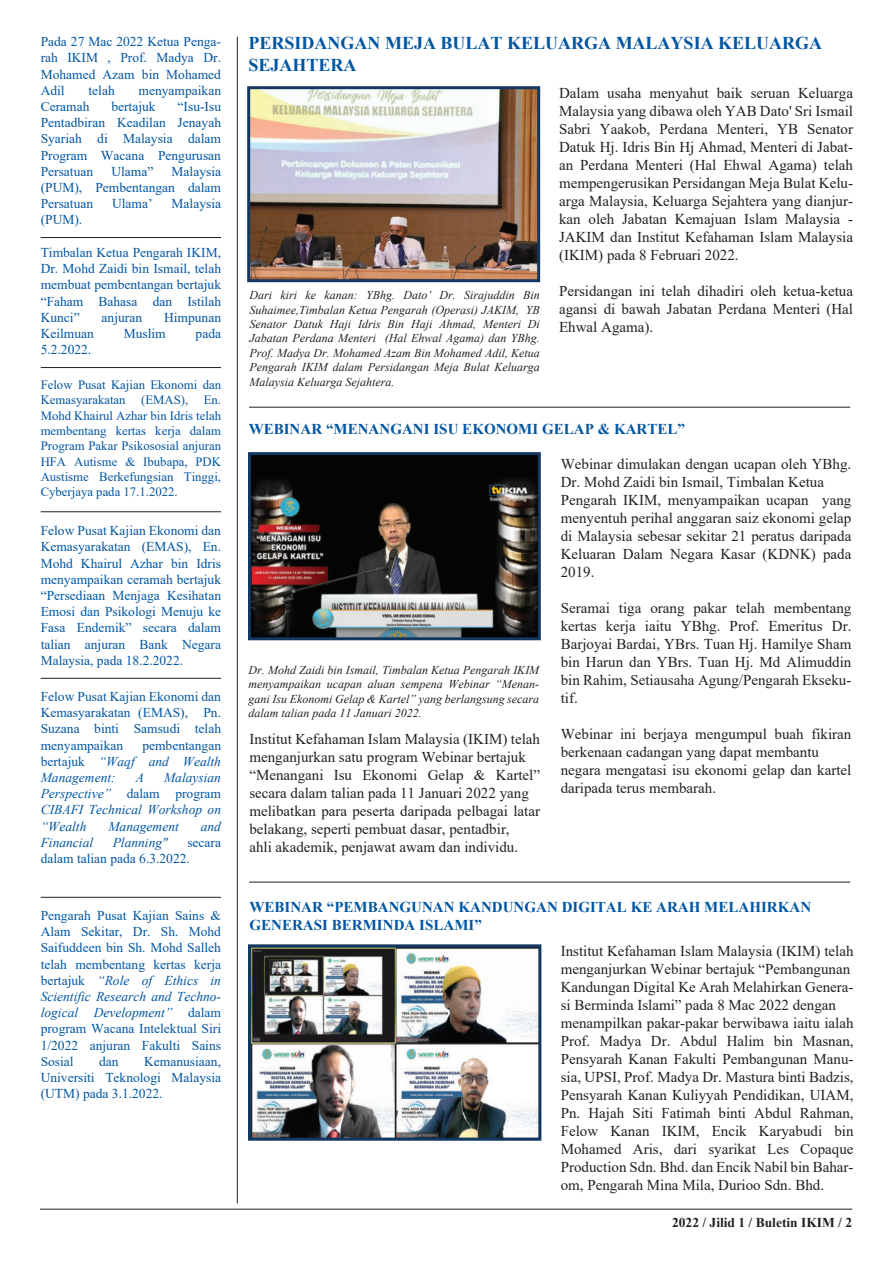
<style>
.page{position:relative;width:893px;height:1263px;background:#fff}
.page>*{position:absolute;margin:0;border:0;box-sizing:border-box;transform-origin:0 0}
.t1{font:700 18px/21.6px "Times New Roman";color:#0155a2}
.t2{font:15px/18px "Times New Roman";color:#231f20}
.t3{font:700 15px/18px "Times New Roman";color:#0155a2}
.t4{font:13.5px/16.2px "Times New Roman";color:#0155a2;text-align:justify}
.t5{font:italic 13.5px/16.2px "Times New Roman";color:#0155a2;text-align:justify}
.t6{font:700 13.5px "Times New Roman";color:#231f20}
.t7{font:12.75px/15.3px "Times New Roman";color:#0155a2;text-align:justify}
.t8{font:italic 12px/14.4px "Times New Roman";color:#231f20;text-align:justify}
.s1{font-style:normal}
.s2{font-style:italic}
</style>
<div class="page">
<hr style="left:41px;top:237px;width:180px;height:1px;background:#231f20">
<hr style="left:41px;top:367px;width:180px;height:1px;background:#231f20">
<hr style="left:237px;top:37px;width:1px;height:1166px;background:#231f20">
<hr style="left:40px;top:1209px;width:812px;height:1px;background:#231f20">
<hr style="left:249px;top:407px;width:601px;height:1px;background:#231f20">
<hr style="left:41px;top:511px;width:180px;height:1px;background:#231f20">
<hr style="left:249px;top:882px;width:601px;height:1px;background:#231f20">
<hr style="left:41px;top:678px;width:180px;height:1px;background:#231f20">
<hr style="left:41px;top:897px;width:180px;height:1px;background:#231f20">
<img style="left:252px;top:456px;width:285px;height:180px">
<div style="left:248px;top:452px;width:293px;height:188px;border:3px solid #123862"></div>
<img style="left:251px;top:90px;width:285px;height:188px">
<div style="left:247px;top:86px;width:293px;height:196px;border:3px solid #123862"></div>
<img style="left:252px;top:948px;width:285px;height:189px">
<div style="left:248px;top:944px;width:293px;height:197px;border:3px solid #123862"></div>
<p class="t4" style="left:41px;top:35px;width:182px">Pada 27 Mac 2022 Ketua Penga&shy;rah IKIM , Prof. Madya Dr.<br>Mohamed Azam bin Mohamed Adil</p>
<p class="t4" style="left:89px;top:83px;width:28px">telah</p>
<p class="t4" style="left:139px;top:83px;width:84px">menyampaikan</p>
<p class="t4" style="left:41px;top:100px;width:50px">Ceramah</p>
<p class="t4" style="left:111px;top:100px;width:46px">bertajuk</p>
<p class="t4" style="left:41px;top:100px;width:182px;text-indent:137px">“Isu-Isu Pentadbiran Keadilan Jenayah Syariah di Malaysia dalam Program Wacana Pengurusan Persatuan</p>
<p class="t4" style="left:41px;top:164px;width:182px;text-indent:131px">Malaysia (PUM), Pembentangan dalam Persatuan</p>
<p class="t4" style="left:111px;top:164px;width:43px">Ulama”</p>
<p class="t4" style="left:112px;top:197px;width:42px">Ulama’</p>
<p class="t4" style="left:172px;top:197px;width:51px">Malaysia</p>
<p class="t4" style="left:41px;top:213px;width:43px">(PUM).</p>
<p class="t4" style="left:41px;top:246px;width:182px">Timbalan Ketua Pengarah IKIM, Dr. Mohd Zaidi bin Ismail, telah membuat pembentangan bertajuk “Faham Bahasa dan Istilah Kunci”</p>
<p class="t4" style="left:102px;top:310px;width:42px">anjuran</p>
<p class="t4" style="left:164px;top:310px;width:58px">Himpunan</p>
<p class="t4" style="left:41px;top:327px;width:55px">Keilmuan</p>
<p class="t4" style="left:124px;top:327px;width:44px">Muslim</p>
<p class="t4" style="left:196px;top:327px;width:27px">pada</p>
<p class="t4" style="left:41px;top:343px;width:52px">5.2.2022.</p>
<p class="t7" style="left:41px;top:378px;width:182px">Felow Pusat Kajian Ekonomi dan Kemasyarakatan (EMAS), En.<br>Mohd Khairul Azhar bin Idris telah membentang kertas kerja dalam Program Pakar Psikososial anjuran HFA Autisme &amp; Ibubapa, PDK Austisme Berkefungsian Tinggi, Cyberjaya pada 17.1.2022.</p>
<p class="t4" style="left:41px;top:524px;width:182px">Felow Pusat Kajian Ekonomi dan Kemasyarakatan (EMAS), En.<br>Mohd Khairul Azhar bin Idris menyampaikan ceramah bertajuk “Persediaan Menjaga Kesihatan Emosi dan Psikologi Menuju ke Fasa Endemik” secara dalam talian anjuran Bank Negara Malaysia, pada 18.2.2022.</p>
<p class="t4" style="left:41px;top:690px;width:182px">Felow Pusat Kajian Ekonomi dan Kemasyarakatan (EMAS), Pn.<br>Suzana binti Samsudi telah menyampaikan</p>
<p class="t5" style="left:41px;top:738px;width:182px;text-indent:102px"><span class="s1">pembentangan bertajuk</span> “Waqf and Wealth Management:</p>
<p class="t5" style="left:41px;top:771px;width:182px;text-indent:123px">Malaysian Perspective” <span class="s1">dalam program </span>CIBAFI Technical Workshop on “Wealth</p>
<p class="t5" style="left:136px;top:771px;width:10px">A</p>
<p class="t5" style="left:108px;top:819px;width:72px">Management</p>
<p class="t5" style="left:201px;top:819px;width:22px">and</p>
<p class="t5" style="left:41px;top:835px;width:54px">Financial</p>
<p class="t5" style="left:113px;top:835px;width:57px">Planning"</p>
<p class="t4" style="left:41px;top:835px;width:182px;text-indent:147px">secara dalam talian pada 6.3.2022.</p>
<p class="t4" style="left:41px;top:908px;width:182px">Pengarah Pusat Kajian Sains &amp; Alam Sekitar, Dr. Sh. Mohd Saifuddeen bin Sh. Mohd Salleh telah membentang kertas kerja bertajuk <span class="s2">“Role of Ethics in Scientific Research and Techno&shy;logical Development”</span> dalam program Wacana Intelektual Siri 1/2022 anjuran Fakulti Sains Sosial</p>
<p class="t4" style="left:41px;top:1054px;width:182px;text-indent:104px">Kemanusiaan, Universiti Teknologi Malaysia (UTM) pada 3.1.2022.</p>
<p class="t4" style="left:99px;top:1054px;width:21px">dan</p>
<p class="t1" style="left:249px;top:34px;width:575px">PERSIDANGAN MEJA BULAT KELUARGA MALAYSIA KELUARGA<br>SEJAHTERA</p>
<p class="t2" style="left:559px;top:86px;width:295px;text-align:justify">Dalam usaha menyahut baik seruan Keluarga Malaysia yang dibawa oleh YAB Dato' Sri Ismail Sabri Yaakob, Perdana Menteri, YB Senator Datuk Hj. Idris Bin Hj Ahmad, Menteri di Jabat&shy;an Perdana Menteri (Hal Ehwal Agama) telah mempengerusikan Persidangan Meja Bulat Kelu&shy;arga Malaysia, Keluarga Sejahtera yang dianjur&shy;kan oleh Jabatan Kemajuan Islam Malaysia - JAKIM dan Institut Kefahaman Islam Malaysia (IKIM) pada 8 Februari 2022.</p>
<p class="t2" style="left:559px;top:284px;width:295px;text-align:justify">Persidangan ini telah dihadiri oleh ketua-ketua agansi di bawah Jabatan Perdana Menteri (Hal Ehwal Agama).</p>
<p class="t8" style="left:249px;top:289px;width:292px">Dari kiri ke kanan: YBhg. Dato’ Dr. Sirajuddin Bin Suhaimee,Timbalan Ketua Pengarah (Operasi) JAKIM, YB Senator Datuk Haji Idris Bin Haji Ahmad, Menteri Di Jabatan Perdana Menteri (Hal Ehwal Agama) dan YBhg.<br>Prof. Madya Dr. Mohamed Azam Bin Mohamed Adil, Ketua Pengarah IKIM dalam Persidangan Meja Bulat Keluarga Malaysia Keluarga Sejahtera.</p>
<p class="t3" style="left:249px;top:421px;width:438px">WEBINAR “MENANGANI ISU EKONOMI GELAP &amp; KARTEL”</p>
<p class="t2" style="left:561px;top:456px;width:292px">Webinar dimulakan dengan ucapan oleh YBhg.<br>Dr. Mohd Zaidi bin Ismail, Timbalan Ketua Pengarah IKIM, menyampaikan ucapan yang menyentuh perihal anggaran saiz ekonomi gelap di Malaysia sebesar sekitar 21 peratus daripada Keluaran Dalam Negara Kasar (KDNK) pada 2019.</p>
<p class="t2" style="left:561px;top:600px;width:292px;text-align:justify">Seramai tiga orang pakar telah membentang kertas kerja iaitu YBhg. Prof. Emeritus Dr.<br>Barjoyai Bardai, YBrs. Tuan Hj. Hamilye Sham bin Harun dan YBrs. Tuan Hj. Md Alimuddin bin Rahim, Setiausaha Agung/Pengarah Ekseku&shy;tif.</p>
<p class="t2" style="left:561px;top:726px;width:292px">Webinar ini berjaya mengumpul buah fikiran berkenaan cadangan yang dapat membantu negara mengatasi isu ekonomi gelap dan kartel daripada terus membarah.</p>
<p class="t8" style="left:249px;top:664px;width:292px">Dr. Mohd Zaidi bin Ismail, Timbalan Ketua Pengarah IKIM menyampaikan ucapan aluan sempena Webinar “Menan&shy;gani Isu Ekonomi Gelap &amp; Kartel” yang berlangsung secara dalam talian pada 11 Januari 2022.</p>
<p class="t2" style="left:249px;top:731px;width:292px">Institut Kefahaman Islam Malaysia (IKIM) telah menganjurkan satu program Webinar bertajuk “Menangani Isu Ekonomi Gelap &amp; Kartel” secara dalam talian pada 11 Januari 2022 yang melibatkan para peserta daripada pelbagai latar belakang, seperti pembuat dasar, pentadbir,<br>ahli akademik, penjawat awam dan individu.</p>
<p class="t3" style="left:249px;top:900px;width:563px">WEBINAR “PEMBANGUNAN KANDUNGAN DIGITAL KE ARAH MELAHIRKAN<br>GENERASI BERMINDA ISLAMI”</p>
<p class="t2" style="left:561px;top:943px;width:294px">Institut Kefahaman Islam Malaysia (IKIM) telah menganjurkan Webinar bertajuk “Pembangunan Kandungan Digital Ke Arah Melahirkan Genera&shy;si Berminda Islami” pada 8 Mac 2022 dengan menampilkan pakar-pakar berwibawa iaitu ialah Prof. Madya Dr. Abdul Halim bin Masnan, Pensyarah Kanan Fakulti Pembangunan Manu&shy;sia, UPSI, Prof. Madya Dr. Mastura binti Badzis, Pensyarah Kanan Kuliyyah Pendidikan, UIAM, Pn. Hajah Siti Fatimah binti Abdul Rahman, Felow Kanan IKIM, Encik Karyabudi bin Mohamed Aris, dari syarikat Les Copaque Production Sdn. Bhd. dan Encik Nabil bin Bahar&shy;om, Pengarah Mina Mila, Durioo Sdn. Bhd.</p>
<p class="t6" style="left:672px;top:1218px;width:182px">2022 / Jilid 1 / Buletin IKIM / 2</p>
</div>
